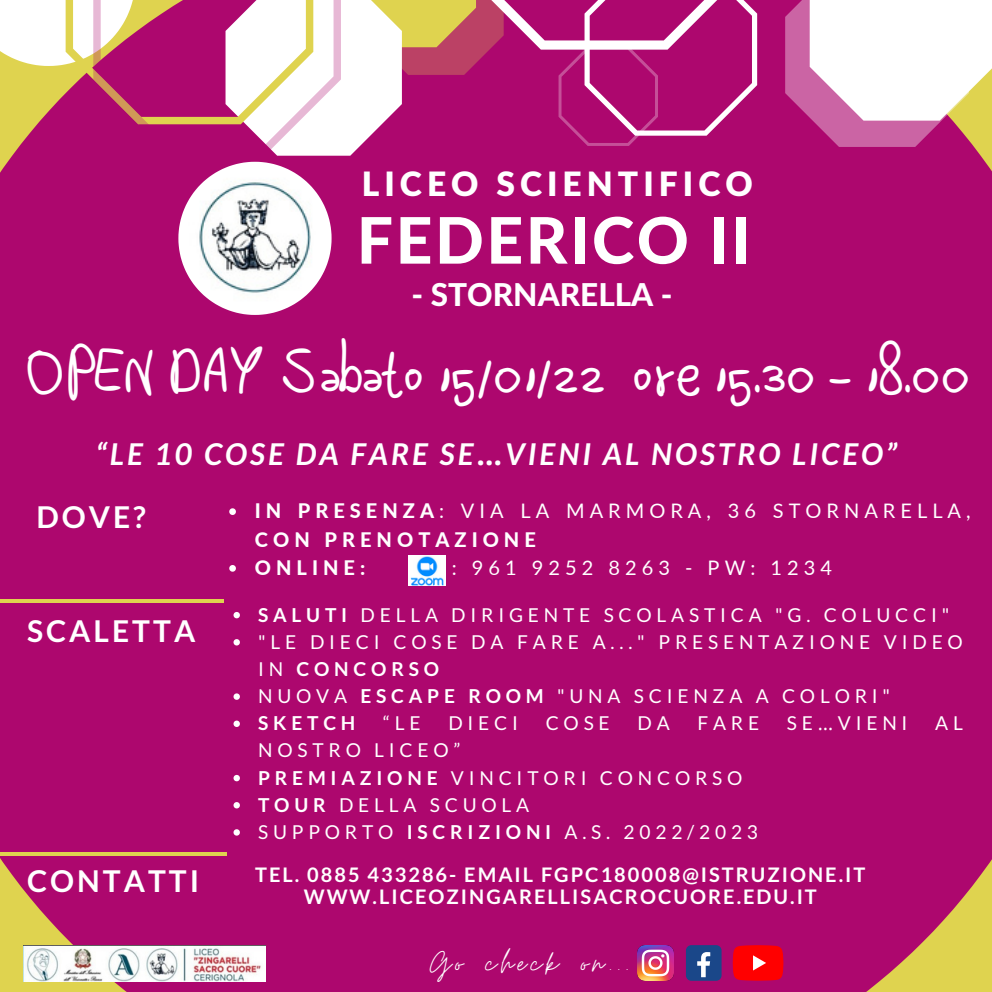
<style>
.page{position:relative;width:992px;height:992px;background:#ad076e}
.page>*{position:absolute;margin:0;border:0;box-sizing:border-box;transform-origin:0 0}
.t1{font:800 64.25px "Lato Latin";letter-spacing:.04em;color:#fff}
.t2{font:48.5px "Cafe";color:#fff}
.t3{font:38px "Moon Time";letter-spacing:.11em;color:#fff}
.t4{font:900 33.5px "Lato Latin";letter-spacing:.15em;color:#fff}
.t5{font:800 31.5px "Lato Latin";color:#fff}
.t6{font:italic 700 30px "Lato";letter-spacing:.1em;color:#fff}
.t7{font:700 30px "Lato";letter-spacing:.1em;color:#fff}
.t8{font:700 20px "Lato";letter-spacing:.1em;color:#fff}
.t9{font:20px/28.2px "Lato";letter-spacing:.25em;color:#fff}
.t10{font:800 20px "Lato";letter-spacing:.25em;color:#fff}
.t11{font:19.25px/27.2px "Lato";letter-spacing:.25em;color:#fff}
.t12{font:700 19.25px "Lato";letter-spacing:.25em;color:#fff}
.s1{font-family:"Noto Sans Gurmukhi";font-style:normal}
.s2{font-weight:800}
.s3{font-weight:700}
.s4{font-family:"Noto Sans Gurmukhi"}
</style>
<div class="page">
<svg style="left:178px;top:162px;width:154px;height:153px"></svg>
<svg style="left:785px;top:0;width:207px;height:147px"></svg>
<svg style="left:0;top:0;width:757px;height:156px"></svg>
<img style="left:184px;top:167px;width:142px;height:142px">
<hr style="left:0;top:599px;width:224px;height:4px;background:#dfd34f">
<hr style="left:0;top:852px;width:227px;height:4px;background:#dfd34f">
<svg style="left:229px;top:508px;width:7px;height:7px"></svg>
<svg style="left:229px;top:565px;width:7px;height:7px"></svg>
<img style="left:408px;top:555px;width:38px;height:30px">
<svg style="left:233px;top:612px;width:7px;height:6px"></svg>
<svg style="left:233px;top:639px;width:7px;height:6px"></svg>
<svg style="left:233px;top:693px;width:7px;height:7px"></svg>
<svg style="left:233px;top:721px;width:7px;height:6px"></svg>
<svg style="left:233px;top:775px;width:7px;height:6px"></svg>
<svg style="left:233px;top:802px;width:7px;height:6px"></svg>
<svg style="left:233px;top:829px;width:7px;height:7px"></svg>
<img style="left:638px;top:945px;width:35px;height:36px">
<div style="left:686px;top:945px;width:35px;height:36px;background:#1a4789;border-radius:5px"></div>
<svg style="left:697px;top:952px;width:13px;height:25px"></svg>
<svg style="left:733px;top:945px;width:50px;height:36px;background:#f90e15"></svg>
<img style="left:24px;top:945px;width:242px;height:36px">
<p class="t4" style="left:362px;top:169px;width:392px">LICEO SCIENTIFICO</p>
<p class="t1" style="left:357px;top:212px;width:395px">FEDERICO II</p>
<p class="t5" style="left:412px;top:281px;width:263px">- STORNARELLA -</p>
<p class="t2" style="left:22px;top:345px;width:950px">OPEN DAY Sabato 15/01/22 ore 15.30 - 18.00</p>
<p class="t6" style="left:96px;top:435px;width:803px">“LE 10 COSE DA FARE SE<span class="s1">…</span>VIENI AL NOSTRO LICEO”</p>
<p class="t7" style="left:36px;top:499px;width:111px">DOVE?</p>
<p class="t7" style="left:27px;top:613px;width:170px">SCALETTA</p>
<p class="t7" style="left:27px;top:863px;width:174px">CONTATTI</p>
<p class="t9" style="left:255px;top:496px;width:717px"><span class="s2">IN PRESENZA</span>: VIA LA MARMORA, 36 STORNARELLA,<br><span class="s2">CON PRENOTAZIONE</span></p>
<p class="t10" style="left:255px;top:555px;width:112px">ONLINE:</p>
<p class="t9" style="left:421px;top:553px;width:412px">ID: 961 9252 8263 - PW: 1234</p>
<p class="t11" style="left:258px;top:600px;width:693px"><span class="s3">SALUTI</span> DELLA DIRIGENTE SCOLASTICA "G. COLUCCI"</p>
<p class="t11" style="left:258px;top:628px;width:706px">"LE DIECI COSE DA FARE A..." PRESENTAZIONE VIDEO<br>IN <span class="s3">CONCORSO</span></p>
<p class="t11" style="left:258px;top:682px;width:634px">NUOVA <span class="s3">ESCAPE ROOM</span> "UNA SCIENZA A COLORI"</p>
<p class="t12" style="left:258px;top:711px;width:99px">SKETCH</p>
<p class="t11" style="left:383px;top:709px;width:39px">“LE</p>
<p class="t11" style="left:448px;top:709px;width:71px">DIECI</p>
<p class="t11" style="left:546px;top:709px;width:66px">COSE</p>
<p class="t11" style="left:637px;top:709px;width:34px">D A</p>
<p class="t11" style="left:697px;top:709px;width:63px">FARE</p>
<p class="t11" style="left:787px;top:709px;width:122px">SE<span class="s4">…</span>VIENI</p>
<p class="t11" style="left:935px;top:709px;width:29px">A L</p>
<p class="t11" style="left:258px;top:736px;width:204px">NOSTRO LICEO”</p>
<p class="t11" style="left:258px;top:763px;width:486px"><span class="s3">PREMIAZIONE</span> VINCITORI CONCORSO</p>
<p class="t11" style="left:258px;top:790px;width:273px"><span class="s3">TOUR</span> DELLA SCUOLA</p>
<p class="t11" style="left:258px;top:818px;width:501px">SUPPORTO <span class="s3">ISCRIZIONI</span> A.S. 2022/2023</p>
<p class="t8" style="left:255px;top:862px;width:612px">TEL. 0885 433286- EMAIL FGPC180008@ISTRUZIONE.IT</p>
<p class="t8" style="left:304px;top:884px;width:515px">WWW.LICEOZINGARELLISACROCUORE.EDU.IT</p>
<p class="t3" style="left:430px;top:939px;width:201px">Go check on...</p>
</div>
